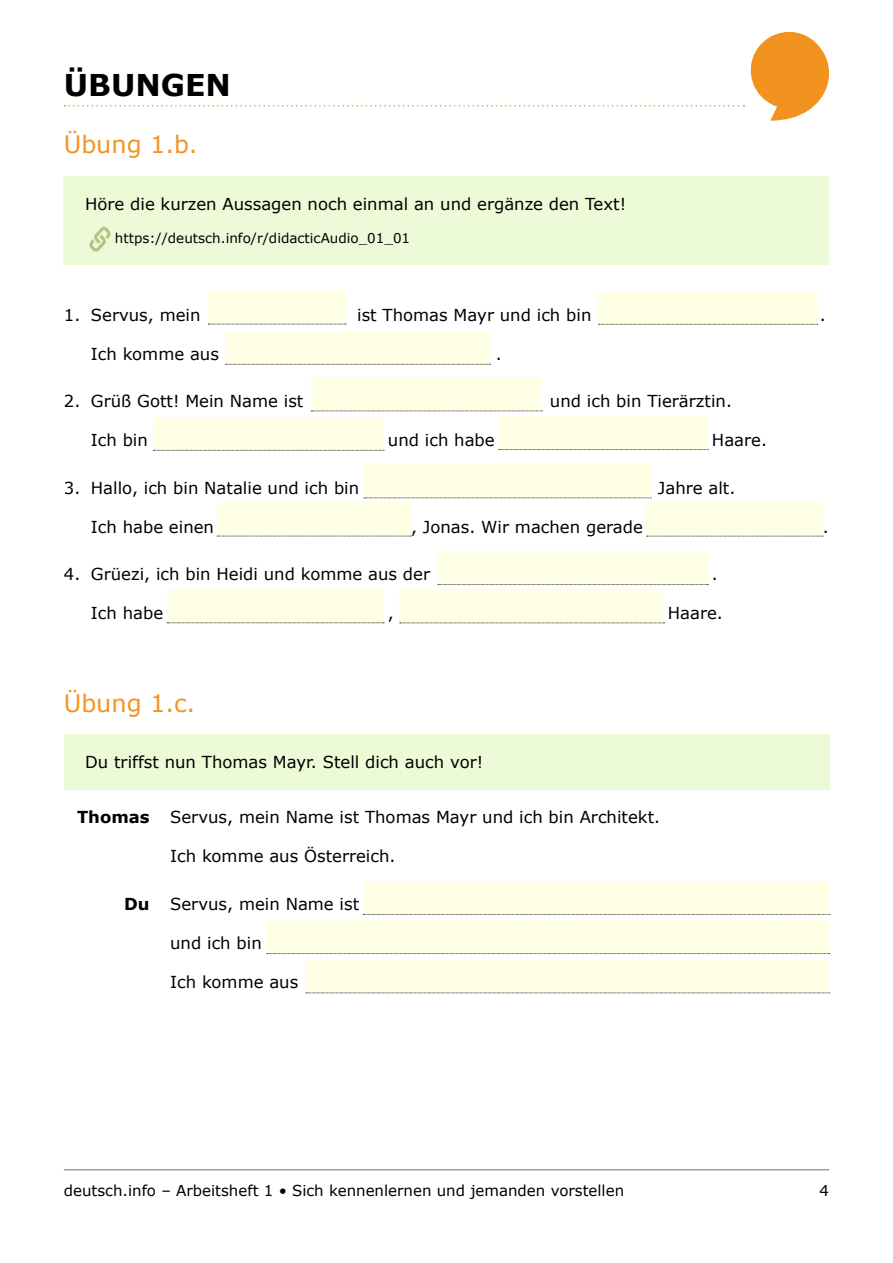
<style>
.page{position:relative;width:893px;height:1263px;background:#fff}
.page>*{position:absolute;margin:0;border:0;box-sizing:border-box;transform-origin:0 0}
.t1{font:700 30px "Verdana";color:#000}
.User_Exercise_Title{font:24px "Verdana";color:#f39321}
.User_Normal{font:16.5px "Verdana";color:#000}
.User_Gap_Text{font:16.5px "Verdana";color:#000}
.User_Gap_Text-2{font:700 16.5px "Verdana";color:#000}
.t2{font:15px "Verdana";color:#000}
.Basic_Link_Icon{font:13.5px "Verdana";color:#000}
</style>
<div class="page">
<svg style="left:65px;top:31px;width:764px;height:90px"></svg>
<hr style="left:64px;top:1169px;width:765px;height:1px;background:#6c6c6c">
<div style="left:64px;top:176px;width:765px;height:89px;background:#ecfad7"></div>
<svg style="left:89px;top:226px;width:22px;height:26px"></svg>
<div style="left:208px;top:290px;width:137px;height:34px;background:#ffffe5"></div>
<svg style="left:208px;top:324px;width:138px;height:1px"></svg>
<div style="left:598px;top:291px;width:219px;height:33px;background:#ffffe5"></div>
<svg style="left:599px;top:324px;width:219px;height:1px"></svg>
<div style="left:225px;top:331px;width:265px;height:33px;background:#ffffe5"></div>
<svg style="left:226px;top:364px;width:265px;height:1px"></svg>
<div style="left:311px;top:377px;width:231px;height:34px;background:#ffffe5"></div>
<svg style="left:311px;top:411px;width:232px;height:1px"></svg>
<div style="left:217px;top:502px;width:194px;height:34px;background:#ffffe5"></div>
<svg style="left:217px;top:536px;width:195px;height:1px"></svg>
<div style="left:646px;top:502px;width:176px;height:34px;background:#ffffe5"></div>
<svg style="left:646px;top:536px;width:177px;height:1px"></svg>
<div style="left:153px;top:417px;width:230px;height:33px;background:#ffffe5"></div>
<svg style="left:153px;top:450px;width:231px;height:1px"></svg>
<div style="left:438px;top:551px;width:270px;height:34px;background:#ffffe5"></div>
<svg style="left:438px;top:584px;width:270px;height:1px"></svg>
<div style="left:499px;top:416px;width:209px;height:34px;background:#ffffe5"></div>
<svg style="left:499px;top:449px;width:209px;height:1px"></svg>
<div style="left:364px;top:464px;width:286px;height:34px;background:#ffffe5"></div>
<svg style="left:364px;top:498px;width:287px;height:1px"></svg>
<div style="left:167px;top:589px;width:216px;height:34px;background:#ffffe5"></div>
<svg style="left:167px;top:623px;width:217px;height:1px"></svg>
<div style="left:399px;top:589px;width:265px;height:34px;background:#ffffe5"></div>
<svg style="left:400px;top:623px;width:265px;height:1px"></svg>
<div style="left:64px;top:734px;width:765px;height:55px;background:#ecfad7"></div>
<div style="left:306px;top:959px;width:523px;height:34px;background:#ffffe5"></div>
<svg style="left:306px;top:993px;width:524px;height:1px"></svg>
<div style="left:363px;top:881px;width:466px;height:33px;background:#ffffe5"></div>
<svg style="left:363px;top:914px;width:467px;height:1px"></svg>
<div style="left:267px;top:920px;width:562px;height:34px;background:#ffffe5"></div>
<svg style="left:267px;top:953px;width:563px;height:1px"></svg>
<h1 class="t1" style="left:64px;top:66px;width:169px">ÜBUNGEN</h1>
<p class="User_Exercise_Title" style="left:64px;top:129px;width:135px">Übung 1.b.</p>
<p class="User_Normal" style="left:85px;top:193px;width:543px">Höre die kurzen Aussagen noch einmal an und ergänze den Text!</p>
<p class="Basic_Link_Icon" style="left:115px;top:230px;width:297px">https://deutsch.info/r/didacticAudio_01_01</p>
<p class="User_Normal" style="left:64px;top:304px;width:138px">1. Servus, mein</p>
<p class="User_Normal" style="left:357px;top:304px;width:236px">ist Thomas Mayr und ich bin</p>
<p class="User_Normal" style="left:820px;top:304px;width:8px">.</p>
<p class="User_Normal" style="left:91px;top:343px;width:130px">Ich komme aus</p>
<p class="User_Normal" style="left:496px;top:343px;width:8px">.</p>
<p class="User_Normal" style="left:64px;top:391px;width:241px">2. Grüß Gott! Mein Name ist</p>
<p class="User_Normal" style="left:550px;top:391px;width:184px">und ich bin Tierärztin.</p>
<p class="User_Normal" style="left:91px;top:430px;width:59px">Ich bin</p>
<p class="User_Normal" style="left:388px;top:430px;width:108px">und ich habe</p>
<p class="User_Normal" style="left:712px;top:430px;width:57px">Haare.</p>
<p class="User_Normal" style="left:64px;top:477px;width:297px">3. Hallo, ich bin Natalie und ich bin</p>
<p class="User_Normal" style="left:658px;top:477px;width:79px">Jahre alt.</p>
<p class="User_Normal" style="left:91px;top:516px;width:125px">Ich habe einen</p>
<p class="User_Normal" style="left:411px;top:516px;width:233px">, Jonas. Wir machen gerade</p>
<p class="User_Normal" style="left:823px;top:516px;width:8px">.</p>
<p class="User_Normal" style="left:64px;top:564px;width:368px">4. Grüezi, ich bin Heidi und komme aus der</p>
<p class="User_Normal" style="left:712px;top:564px;width:8px">.</p>
<p class="User_Normal" style="left:91px;top:603px;width:74px">Ich habe</p>
<p class="User_Normal" style="left:388px;top:603px;width:8px">,</p>
<p class="User_Normal" style="left:668px;top:603px;width:57px">Haare.</p>
<p class="User_Exercise_Title" style="left:64px;top:687px;width:133px">Übung 1.c.</p>
<p class="User_Normal" style="left:85px;top:751px;width:400px">Du triffst nun Thomas Mayr. Stell dich auch vor!</p>
<p class="User_Gap_Text" style="left:170px;top:807px;width:491px">Servus, mein Name ist Thomas Mayr und ich bin Architekt.</p>
<p class="User_Gap_Text" style="left:170px;top:846px;width:227px">Ich komme aus Österreich.</p>
<p class="User_Gap_Text" style="left:170px;top:893px;width:191px">Servus, mein Name ist</p>
<p class="User_Gap_Text" style="left:170px;top:932px;width:93px">und ich bin</p>
<p class="User_Gap_Text" style="left:170px;top:971px;width:130px">Ich komme aus</p>
<p class="User_Gap_Text-2" style="left:77px;top:806px;width:74px">Thomas</p>
<p class="User_Gap_Text-2" style="left:124px;top:893px;width:27px">Du</p>
<p class="t2" style="left:64px;top:1181px;width:562px">deutsch.info – Arbeitsheft 1 • Sich kennenlernen und jemanden vorstellen</p>
<p class="t2" style="left:819px;top:1181px;width:11px">4</p>
</div>
